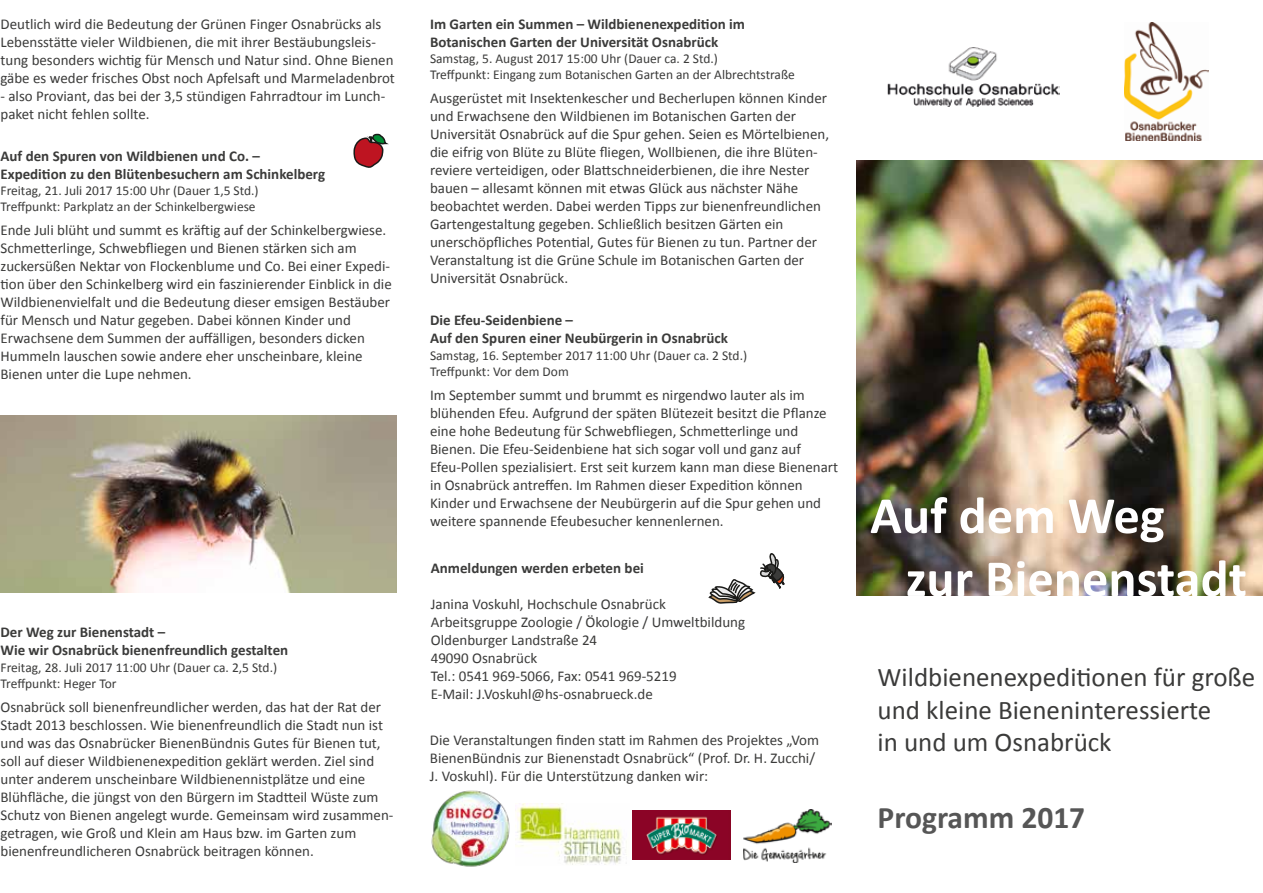
<style>
.page{position:relative;width:1263px;height:893px;background:#fff}
.page>*{position:absolute;margin:0;border:0;box-sizing:border-box;transform-origin:0 0}
.t1{font:700 52.5px/63px "Calibri";color:#fff}
.t2{font:700 31.5px "Calibri";color:#565656}
.t3{font:27px/32.4px "Calibri";color:#3b3b3a}
.t4{font:15px/18px "Calibri";color:#3b3b3a}
.t5{font:700 15px/18px "Calibri";color:#3b3b3a}
.t6{font:13.5px/16.2px "Calibri";color:#3b3b3a}
</style>
<div class="page">
<img style="left:743px;top:810px;width:88px;height:53px">
<img style="left:515px;top:804px;width:112px;height:61px">
<img style="left:1px;top:415px;width:395px;height:177px">
<img style="left:856px;top:161px;width:407px;height:435px">
<img style="left:1124px;top:23px;width:85px;height:118px">
<img style="left:887px;top:47px;width:173px;height:59px">
<svg style="left:708px;top:553px;width:77px;height:51px"></svg>
<img style="left:431px;top:790px;width:79px;height:77px">
<img style="left:633px;top:811px;width:98px;height:49px">
<svg style="left:353px;top:133px;width:36px;height:35px"></svg>
<p class="t4" style="left:1px;top:15px;width:396px">Deutlich wird die Bedeutung der Grünen Finger Osnabrücks als Lebensstätte vieler Wildbienen, die mit ihrer Bestäubungsleis&shy;tung besonders wichtig für Mensch und Natur sind. Ohne Bienen gäbe es weder frisches Obst noch Apfelsaft und Marmeladenbrot</p>
<p class="t4" style="left:1px;top:87px;width:386px">- also Proviant, das bei der 3,5 stündigen Fahrradtour im Lunch&shy;paket nicht fehlen sollte.</p>
<p class="t5" style="left:1px;top:147px;width:326px">Auf den Spuren von Wildbienen und Co. –<br>Expedition zu den Blütenbesuchern am Schinkelberg</p>
<p class="t6" style="left:1px;top:183px;width:260px">Freitag, 21. Juli 2017 15:00 Uhr (Dauer 1,5 Std.)<br>Treffpunkt: Parkplatz an der Schinkelbergwiese</p>
<p class="t4" style="left:1px;top:221px;width:393px">Ende Juli blüht und summt es kräftig auf der Schinkelbergwiese.<br>Schmetterlinge, Schwebfliegen und Bienen stärken sich am zuckersüßen Nektar von Flockenblume und Co. Bei einer Expedi&shy;tion über den Schinkelberg wird ein faszinierender Einblick in die Wildbienenvielfalt und die Bedeutung dieser emsigen Bestäuber für Mensch und Natur gegeben. Dabei können Kinder und Erwachsene dem Summen der auffälligen, besonders dicken Hummeln lauschen sowie andere eher unscheinbare, kleine Bienen unter die Lupe nehmen.</p>
<p class="t5" style="left:1px;top:623px;width:289px">Der Weg zur Bienenstadt –<br>Wie wir Osnabrück bienenfreundlich gestalten</p>
<p class="t6" style="left:1px;top:659px;width:278px">Freitag, 28. Juli 2017 11:00 Uhr (Dauer ca. 2,5 Std.)<br>Treffpunkt: Heger Tor</p>
<p class="t4" style="left:1px;top:698px;width:395px">Osnabrück soll bienenfreundlicher werden, das hat der Rat der Stadt 2013 beschlossen. Wie bienenfreundlich die Stadt nun ist und was das Osnabrücker BienenBündnis Gutes für Bienen tut, soll auf dieser Wildbienenexpedition geklärt werden. Ziel sind unter anderem unscheinbare Wildbienennistplätze und eine Blühfläche, die jüngst von den Bürgern im Stadtteil Wüste zum Schutz von Bienen angelegt wurde. Gemeinsam wird zusammen&shy;getragen, wie Groß und Klein am Haus bzw. im Garten zum bienenfreundlicheren Osnabrück beitragen können.</p>
<p class="t5" style="left:430px;top:15px;width:316px">Im Garten ein Summen – Wildbienenexpedition im<br>Botanischen Garten der Universität Osnabrück</p>
<p class="t6" style="left:430px;top:51px;width:366px">Samstag, 5. August 2017 15:00 Uhr (Dauer ca. 2 Std.)<br>Treffpunkt: Eingang zum Botanischen Garten an der Albrechtstraße</p>
<p class="t4" style="left:430px;top:89px;width:401px">Ausgerüstet mit Insektenkescher und Becherlupen können Kinder und Erwachsene den Wildbienen im Botanischen Garten der Universität Osnabrück auf die Spur gehen. Seien es Mörtelbienen, die eifrig von Blüte zu Blüte fliegen, Wollbienen, die ihre Blüten&shy;reviere verteidigen, oder Blattschneiderbienen, die ihre Nester bauen – allesamt können mit etwas Glück aus nächster Nähe beobachtet werden. Dabei werden Tipps zur bienenfreundlichen Gartengestaltung gegeben. Schließlich besitzen Gärten ein unerschöpfliches Potential, Gutes für Bienen zu tun. Partner der Veranstaltung ist die Grüne Schule im Botanischen Garten der Universität Osnabrück.</p>
<p class="t5" style="left:430px;top:311px;width:299px">Die Efeu-Seidenbiene –<br>Auf den Spuren einer Neubürgerin in Osnabrück</p>
<p class="t6" style="left:430px;top:347px;width:319px">Samstag, 16. September 2017 11:00 Uhr (Dauer ca. 2 Std.)<br>Treffpunkt: Vor dem Dom</p>
<p class="t4" style="left:430px;top:386px;width:410px">Im September summt und brummt es nirgendwo lauter als im blühenden Efeu. Aufgrund der späten Blütezeit besitzt die Pflanze eine hohe Bedeutung für Schwebfliegen, Schmetterlinge und Bienen. Die Efeu-Seidenbiene hat sich sogar voll und ganz auf Efeu-Pollen spezialisiert. Erst seit kurzem kann man diese Bienenart in Osnabrück antreffen. Im Rahmen dieser Expedition können Kinder und Erwachsene der Neubürgerin auf die Spur gehen und weitere spannende Efeubesucher kennenlernen.</p>
<p class="t5" style="left:431px;top:558px;width:215px">Anmeldungen werden erbeten bei</p>
<p class="t4" style="left:431px;top:595px;width:316px">Janina Voskuhl, Hochschule Osnabrück Arbeitsgruppe Zoologie / Ökologie / Umweltbildung Oldenburger Landstraße 24<br>49090 Osnabrück<br>Tel.: 0541 969-5066, Fax: 0541 969-5219<br>E-Mail: J.Voskuhl@hs-osnabrueck.de</p>
<p class="t4" style="left:430px;top:731px;width:391px">Die Veranstaltungen finden statt im Rahmen des Projektes „Vom<br>BienenBündnis zur Bienenstadt Osnabrück“ (Prof. Dr. H. Zucchi/<br>J. Voskuhl). Für die Unterstützung danken wir:</p>
<h1 class="t1" style="left:906px;top:484px;width:343px;text-indent:-36px">Auf dem Weg<br>zur Bienenstadt</h1>
<h3 class="t3" style="left:878px;top:661px;width:379px">Wildbienenexpeditionen für große und kleine Bieneninteressierte<br>in und um Osnabrück</h3>
<h2 class="t2" style="left:878px;top:798px;width:209px">Programm 2017</h2>
</div>
